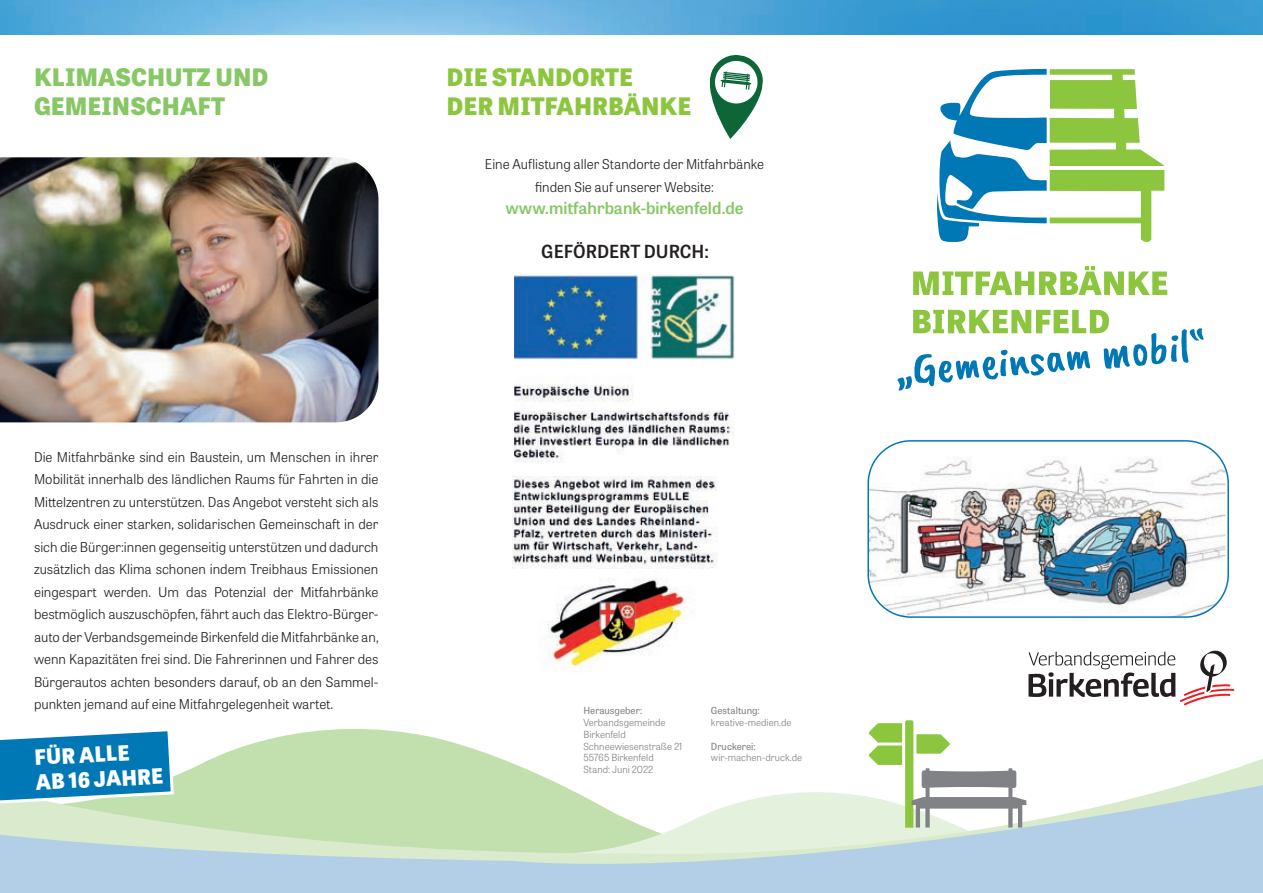
<style>
.page{position:relative;width:1263px;height:893px;background:#fff}
.page>*{position:absolute;margin:0;border:0;box-sizing:border-box;transform-origin:0 0}
.t1{font:800 24px/28.8px "Tablet Gothic";color:#8bc63e}
.t2{font:800 24px/28.8px "Tablet Gothic";color:#87c765}
.t3{font:800 21px/25.2px "Tablet Gothic";color:#fff}
.t4{font:600 18px "Tablet Gothic";color:#231f20}
.t5{font:600 16.5px "Tablet Gothic";color:#87c765}
.t6{font:300 13.5px/22.5px "Tablet Gothic";color:#231f20;text-align:justify}
.t7{font:300 9.75px/11.7px "Tablet Gothic";color:#808285}
.t8{font:9.75px "Tablet Gothic";color:#808285}
</style>
<div class="page">
<img style="left:0;top:157px;width:378px;height:265px">
<img style="left:0;top:0;width:1263px;height:34px">
<img style="left:870px;top:443px;width:355px;height:172px">
<div style="left:867px;top:440px;width:362px;height:178px;border:2px solid #0078b6;border-radius:43px"></div>
<svg style="left:225px;top:729px;width:260px;height:24px;fill:#c2dfae"></svg>
<svg style="left:191px;top:753px;width:1072px;height:16px"></svg>
<svg style="left:0;top:769px;width:1263px;height:124px;background:#c8ded9"></svg>
<svg style="left:1028px;top:651px;width:206px;height:54px"></svg>
<svg style="left:710px;top:55px;width:53px;height:84px"></svg>
<svg style="left:0;top:731px;width:175px;height:77px;background:#3795bf"></svg>
<svg style="left:868px;top:720px;width:158px;height:108px"></svg>
<svg style="left:937px;top:69px;width:227px;height:173px"></svg>
<hr style="left:1050px;top:166px;width:114px;height:3px;background:#fff">
<svg style="left:913px;top:266px;width:254px;height:29px"></svg>
<svg style="left:897px;top:310px;width:307px;height:81px"></svg>
<img style="left:512px;top:477px;width:206px;height:91px">
<img style="left:544px;top:579px;width:149px;height:92px">
<img style="left:514px;top:274px;width:221px;height:189px">
<h1 class="t2" style="left:34px;top:62px;width:236px">KLIMASCHUTZ UND<br>GEMEINSCHAFT</h1>
<h1 class="t1" style="left:446px;top:62px;width:246px">DIE STANDORTE<br>DER MITFAHRBÄNKE</h1>
<p class="t6" style="left:485px;top:152px;width:281px;text-align:center">Eine Auflistung aller Standorte der Mitfahrbänke finden Sie auf unserer Website:</p>
<p class="t5" style="left:506px;top:196px;width:239px">www.mitfahrbank-birkenfeld.de</p>
<p class="t6" style="left:34px;top:445px;width:346px">Die Mitfahrbänke sind ein Baustein, um Menschen in ihrer Mobilität innerhalb des ländlichen Raums für Fahrten in die Mittelzentren zu unterstützen. Das Angebot versteht sich als Ausdruck einer starken, solidarischen Gemeinschaft in der sich die Bürger:innen gegenseitig unterstützen und dadurch zusätzlich das Klima schonen indem Treibhaus Emissionen eingespart werden. Um das Potenzial der Mitfahrbänke bestmöglich auszuschöpfen, fährt auch das Elektro-Bürger&shy;auto der Verbandsgemeinde Birkenfeld die Mitfahrbänke an, wenn Kapazitäten frei sind. Die Fahrerinnen und Fahrer des Bürgerautos achten besonders darauf, ob an den Sammel&shy;punkten jemand auf eine Mitfahrgelegenheit wartet.</p>
<h2 class="t3" style="left:34px;top:744px;width:129px;rotate:-3deg">FÜR ALLE<br>AB 16 JAHRE</h2>
<h3 class="t4" style="left:541px;top:239px;width:169px">GEFÖRDERT DURCH:</h3>
<p class="t8" style="left:583px;top:704px;width:60px">Herausgeber:</p>
<p class="t7" style="left:583px;top:716px;width:100px">Verbandsgemeinde<br>Birkenfeld<br>Schneewiesenstraße 21<br>55765 Birkenfeld<br>Stand: Juni 2022</p>
<p class="t8" style="left:711px;top:704px;width:50px">Gestaltung:</p>
<p class="t7" style="left:711px;top:716px;width:82px">kreative-medien.de</p>
<p class="t8" style="left:711px;top:739px;width:46px">Druckerei:</p>
<p class="t7" style="left:711px;top:752px;width:93px">wir-machen-druck.de</p>
</div>
